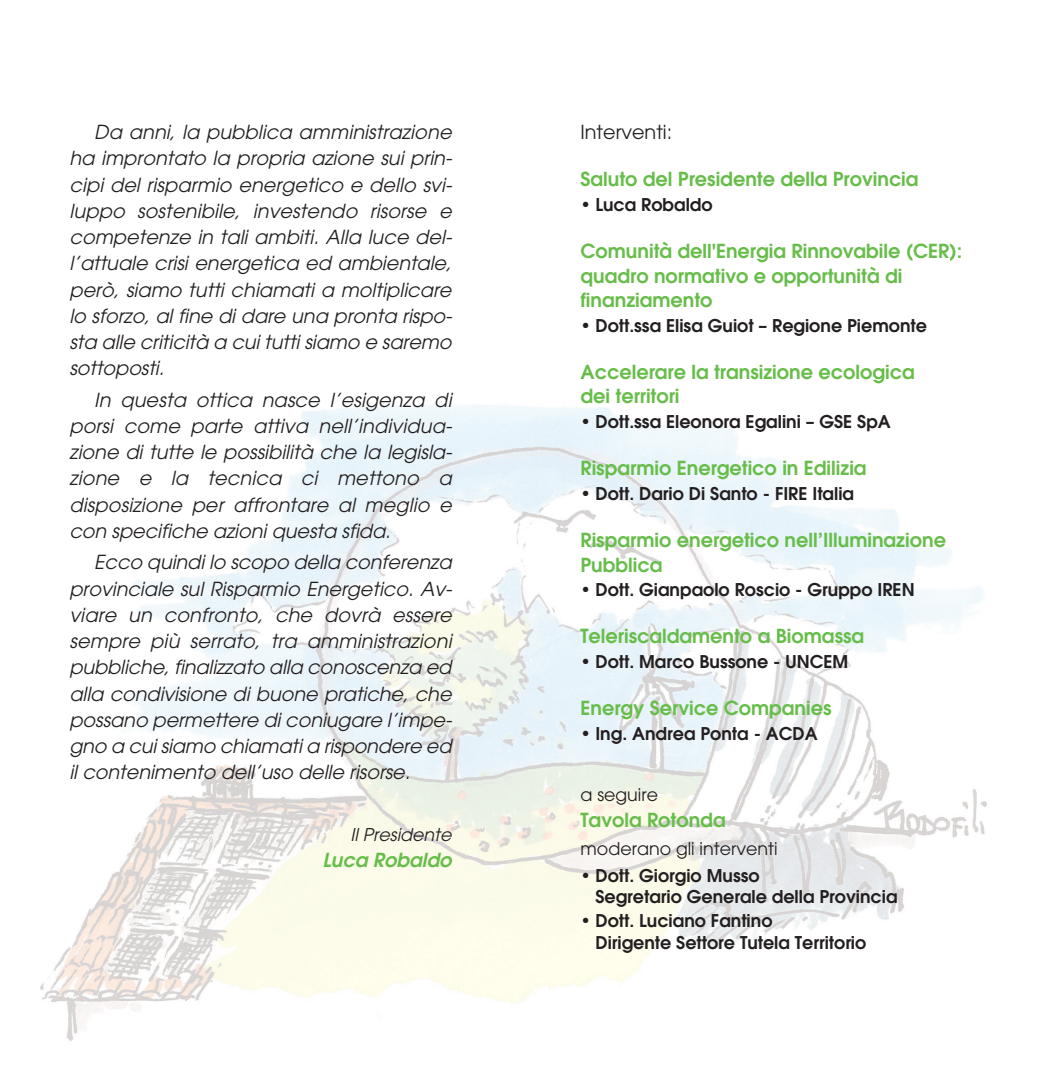
<style>
.page{position:relative;width:1042px;height:1092px;background:#fff}
.page>*{position:absolute;margin:0;border:0;box-sizing:border-box;transform-origin:0 0}
.t1{font:italic 19.25px/26.2px "Avant Garde";color:#231f20;text-align:justify}
.t2{font:600 19.25px/24.5px "Avant Garde";color:#67bd4a}
.t3{font:italic 600 19.25px "Avant Garde";color:#67bd4a}
.t4{font:19.25px "Avant Garde";color:#231f20}
.t5{font:600 17.5px/21px "Avant Garde";color:#231f20}
.t6{font:17.5px "Avant Garde";color:#231f20}
.t7{font:italic 17.5px "Avant Garde";color:#231f20}
</style>
<div class="page">
<img style="left:40px;top:405px;width:948px;height:636px">
<p class="t1" style="left:69px;top:121px;width:384px;text-indent:25px">Da anni, la pubblica amministrazione ha improntato la propria azione sui prin&shy;cipi del risparmio energetico e dello svi&shy;luppo sostenibile, investendo risorse e competenze in tali ambiti. Alla luce del&shy;l’attuale crisi energetica ed ambientale, però, siamo tutti chiamati a moltiplicare lo sforzo, al fine di dare una pronta rispo&shy;sta alle criticità a cui tutti siamo e saremo sottoposti.</p>
<p class="t1" style="left:69px;top:388px;width:384px;text-indent:25px">In questa ottica nasce l’esigenza di porsi come parte attiva nell’individua&shy;zione di tutte le possibilità che la legisla&shy;zione e la tecnica ci mettono a disposizione per affrontare al meglio e con specifiche azioni questa sfida.</p>
<p class="t1" style="left:69px;top:551px;width:384px;text-indent:25px">Ecco quindi lo scopo della conferenza provinciale sul Risparmio Energetico. Av&shy;viare un confronto, che dovrà essere sempre più serrato, tra amministrazioni pubbliche, finalizzato alla conoscenza ed alla condivisione di buone pratiche, che possano permettere di coniugare l’impe&shy;gno a cui siamo chiamati a rispondere ed il contenimento dell’uso delle risorse.</p>
<p class="t7" style="left:350px;top:827px;width:102px">Il Presidente</p>
<p class="t3" style="left:322px;top:852px;width:130px">Luca Robaldo</p>
<p class="t4" style="left:580px;top:125px;width:93px">Interventi:</p>
<p class="t2" style="left:580px;top:169px;width:340px">Saluto del Presidente della Provincia</p>
<p class="t5" style="left:580px;top:195px;width:134px">• Luca Robaldo</p>
<p class="t2" style="left:580px;top:240px;width:383px">Comunità dell'Energia Rinnovabile (CER): quadro normativo e opportunità di finanziamento</p>
<p class="t5" style="left:580px;top:316px;width:348px">• Dott.ssa Elisa Guiot – Regione Piemonte</p>
<p class="t2" style="left:580px;top:361px;width:336px">Accelerare la transizione ecologica dei territori</p>
<p class="t5" style="left:580px;top:412px;width:312px">• Dott.ssa Eleonora Egalini – GSE SpA</p>
<p class="t2" style="left:580px;top:457px;width:288px">Risparmio Energetico in Edilizia</p>
<p class="t5" style="left:580px;top:484px;width:275px">• Dott. Dario Di Santo - FIRE Italia</p>
<p class="t2" style="left:580px;top:529px;width:367px">Risparmio energetico nell’Illuminazione<br>Pubblica</p>
<p class="t5" style="left:580px;top:580px;width:336px">• Dott. Gianpaolo Roscio - Gruppo IREN</p>
<p class="t2" style="left:580px;top:625px;width:285px">Teleriscaldamento a Biomassa</p>
<p class="t5" style="left:580px;top:652px;width:269px">• Dott. Marco Bussone - UNCEM</p>
<p class="t2" style="left:580px;top:697px;width:253px">Energy Service Companies</p>
<p class="t5" style="left:580px;top:724px;width:239px">• Ing. Andrea Ponta - ACDA</p>
<p class="t6" style="left:580px;top:788px;width:79px">a seguire</p>
<p class="t2" style="left:580px;top:809px;width:147px">Tavola Rotonda</p>
<p class="t6" style="left:580px;top:842px;width:198px">moderano gli interventi</p>
<p class="t5" style="left:595px;top:866px;width:304px;text-indent:-15px">• Dott. Giorgio Musso<br>Segretario Generale della Provincia</p>
<p class="t5" style="left:595px;top:911px;width:272px;line-height:22.2px;text-indent:-15px">• Dott. Luciano Fantino<br>Dirigente Settore Tutela Territorio</p>
</div>
